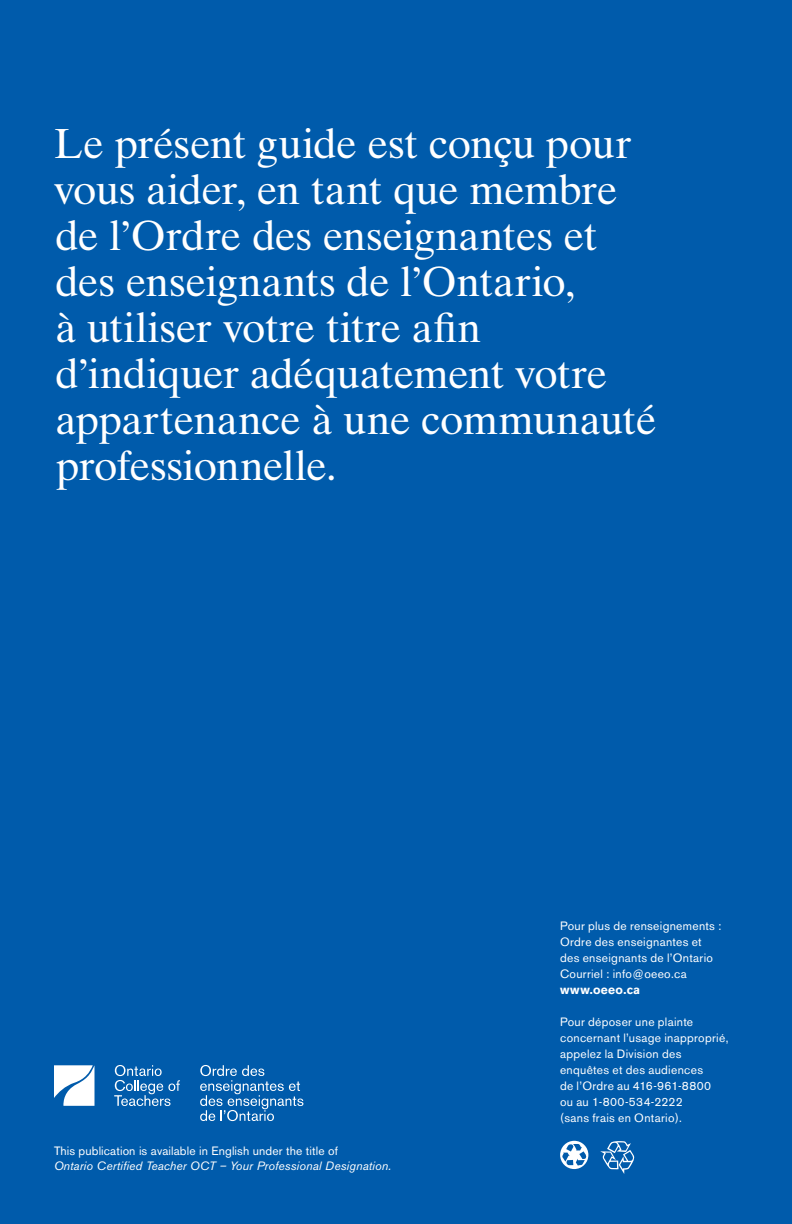
<style>
.page{position:relative;width:792px;height:1224px;background:#005bab}
.page>*{position:absolute;margin:0;border:0;box-sizing:border-box;transform-origin:0 0}
.t1{font:42px/46px "Times Ten";letter-spacing:-.01em;color:#fff}
.t2{font:12px/16px "Akzidenz Grotesk BE";letter-spacing:.025em;color:#fff}
.t3{font:italic 12px "Akzidenz Grotesk BE";letter-spacing:.01em;color:#fff}
.t4{font:700 12px "Akzidenz Grotesk BE";letter-spacing:.035em;color:#fff}
</style>
<div class="page">
<svg style="left:200px;top:1065px;width:103px;height:56px"></svg>
<svg style="left:114px;top:1065px;width:66px;height:41px"></svg>
<svg style="left:54px;top:1065px;width:41px;height:41px;background:#d5e4f1"></svg>
<svg style="left:600px;top:1141px;width:35px;height:33px"></svg>
<div style="left:560px;top:1141px;width:28px;height:28px;background:#fff;border-radius:50%"></div>
<svg style="left:562px;top:1144px;width:24px;height:22px"></svg>
<h1 class="t1" style="left:54px;top:120px;width:604px">Le présent guide est conçu pour vous aider, en tant que membre de l’Ordre des enseignantes et des enseignants de l’Ontario,<br>à utiliser votre titre afin d’indiquer adéquatement votre appartenance à une communauté professionnelle.</h1>
<p class="t2" style="left:54px;top:1143px;width:285px">This publication is available in English under the title of</p>
<p class="t3" style="left:54px;top:1158px;width:339px">Ontario Certified Teacher OCT – Your Professional Designation.</p>
<p class="t2" style="left:560px;top:918px;width:163px">Pour plus de renseignements :<br>Ordre des enseignantes et des enseignants de l’Ontario<br>Courriel : info@oeeo.ca</p>
<p class="t4" style="left:560px;top:983px;width:82px">www.oeeo.ca</p>
<p class="t2" style="left:560px;top:1014px;width:170px">Pour déposer une plainte concernant l’usage inapproprié, appelez la Division des enquêtes et des audiences<br>de l’Ordre au 416-961-8800<br>ou au 1-800-534-2222<br>(sans frais en Ontario).</p>
</div>
